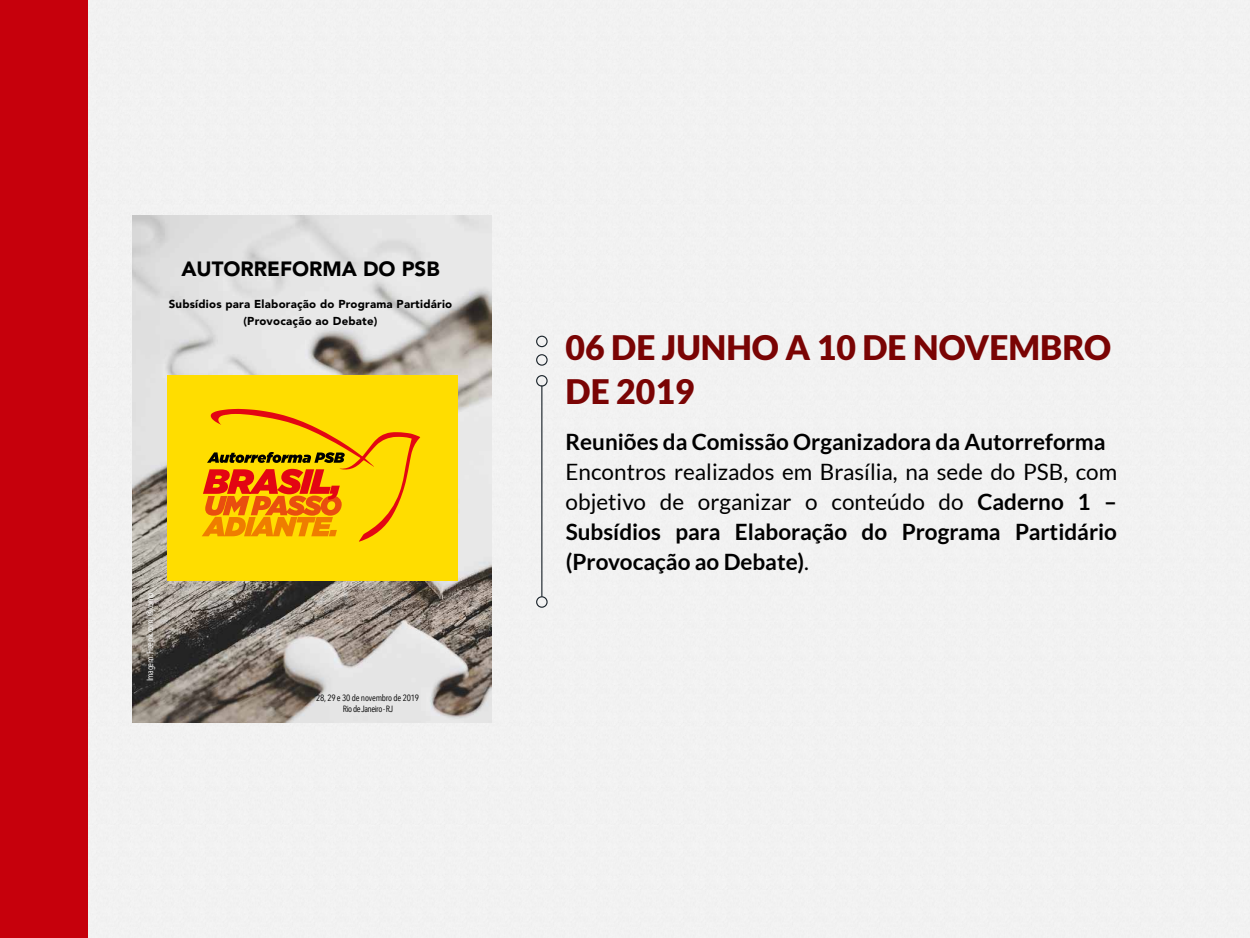
<style>
.page{position:relative;width:1250px;height:938px;background:#fff}
.page>*{position:absolute;margin:0;border:0;box-sizing:border-box;transform-origin:0 0}
.t1{font:900 33.75px/44px "Lato";color:#7a0404}
.t2{font:22.5px/30px "Lato";color:#000;text-align:justify}
.t3{font:700 22.5px "Lato";color:#000}
.t4{font:900 20.5px "Avenir";color:#000}
.t5{font:900 11.5px/17.5px "Avenir";letter-spacing:.02em;color:#000;text-align:center}
.t6{font:9px/10.9px "Avenir Next Condensed";letter-spacing:-.02em;color:#000;text-align:center}
.t7{font:9px "Avenir Next Condensed";letter-spacing:-.05em;color:#fff}
.s1{font-weight:700}
</style>
<div class="page">
<div style="left:88px;top:0;width:1162px;height:938px;background:#f2f2f2"></div>
<div style="left:536px;top:375px;width:12px;height:11px;border:1px solid #1d262d;border-radius:50%"></div>
<div style="left:536px;top:596px;width:12px;height:11px;border:1px solid #1d262d;border-radius:50%"></div>
<div style="left:536px;top:354px;width:12px;height:12px;border:1px solid #1d262d;border-radius:50%"></div>
<div style="left:536px;top:335px;width:12px;height:12px;border:1px solid #1d262d;border-radius:50%"></div>
<hr style="left:541px;top:385px;width:1px;height:211px;background:#1d262d">
<img style="left:133px;top:215px;width:358px;height:507px">
<div style="left:167px;top:375px;width:290px;height:205px;background:#fd0"></div>
<svg style="left:202px;top:409px;width:218px;height:132px"></svg>
<div style="left:0;top:0;width:88px;height:938px;background:#c6000c"></div>
<p class="t4" style="left:181px;top:253px;width:260px">AUTORREFORMA DO PSB</p>
<p class="t5" style="left:169px;top:296px;width:285px">Subsídios para Elaboração do Programa Partidário (Provocação ao Debate)</p>
<p class="t7" style="left:142px;top:681px;width:90px;rotate:-90deg">Imagem: Freepik.com | @jcomp</p>
<p class="t6" style="left:316px;top:692px;width:104px">28, 29 e 30 de novembro de 2019<br>Rio de Janeiro - RJ</p>
<h1 class="t1" style="left:566px;top:325px;width:547px">06 DE JUNHO A 10 DE NOVEMBRO<br>DE 2019</h1>
<p class="t3" style="left:565px;top:428px;width:542px">Reuniões da Comissão Organizadora da Autorreforma</p>
<p class="t2" style="left:566px;top:456px;width:553px">Encontros realizados em Brasília, na sede do PSB, com objetivo de organizar o conteúdo do <span class="s1">Caderno 1 – Subsídios para Elaboração do Programa Partidário (Provocação ao Debate)</span>.</p>
</div>
